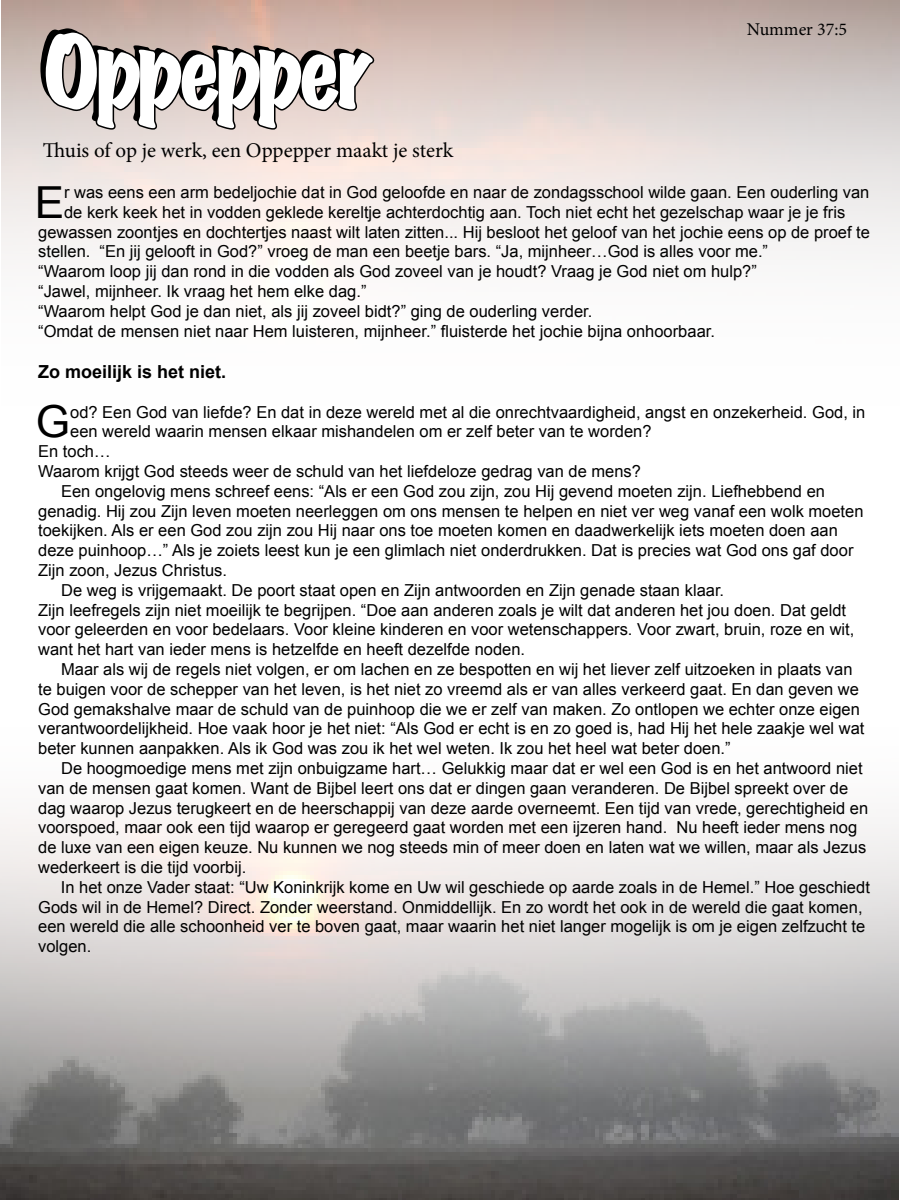
<style>
.page{position:relative;width:900px;height:1200px;background:#fff}
.page>*{position:absolute;margin:0;border:0;box-sizing:border-box;transform-origin:0 0}
.t1{font:expanded 90px "Marker Felt";letter-spacing:-.07em;color:#fff}
.t2{font:44.1px "Arial";color:#000}
.t3{font:21px "Minion Pro";color:#000}
.t4{font:700 18px "Arial";color:#000}
.t5{font:18px "Minion Pro";color:#000}
.t6{font:16.5px/19.8px "Arial";color:#000}
</style>
<div class="page">
<svg style="left:43px;top:29px;width:332px;height:102px;background:#ae9f9a"></svg>
<img style="left:0;top:817px;width:898px;height:383px">
<p class="t1" style="left:44px;top:1px;width:331px">Oppepper</p>
<p class="t5" style="left:747px;top:17px;width:102px">Nummer 37:5</p>
<p class="t3" style="left:43px;top:136px;width:412px">Thuis of op je werk, een Oppepper maakt je sterk</p>
<p class="t2" style="left:35px;top:173px;width:31px">E</p>
<p class="t6" style="left:64px;top:182px;width:807px">r was eens een arm bedeljochie dat in God geloofde en naar de zondagsschool wilde gaan. Een ouderling van</p>
<p class="t6" style="left:64px;top:202px;width:783px">de kerk keek het in vodden geklede kereltje achterdochtig aan. Toch niet echt het gezelschap waar je je fris</p>
<p class="t6" style="left:38px;top:222px;width:833px">gewassen zoontjes en dochtertjes naast wilt laten zitten... Hij besloot het geloof van het jochie eens op de proef te</p>
<p class="t6" style="left:38px;top:242px;width:731px">stellen. “En jij gelooft in God?” vroeg de man een beetje bars. “Ja, mijnheer…God is alles voor me.”</p>
<p class="t6" style="left:38px;top:262px;width:720px">“Waarom loop jij dan rond in die vodden als God zoveel van je houdt? Vraag je God niet om hulp?”</p>
<p class="t6" style="left:38px;top:281px;width:330px">“Jawel, mijnheer. Ik vraag het hem elke dag.”</p>
<p class="t6" style="left:38px;top:301px;width:556px">“Waarom helpt God je dan niet, als jij zoveel bidt?” ging de ouderling verder.</p>
<p class="t6" style="left:38px;top:321px;width:678px">“Omdat de mensen niet naar Hem luisteren, mijnheer.” fluisterde het jochie bijna onhoorbaar.</p>
<p class="t4" style="left:38px;top:360px;width:190px">Zo moeilijk is het niet.</p>
<p class="t2" style="left:36px;top:393px;width:36px">G</p>
<p class="t6" style="left:70px;top:402px;width:797px">od? Een God van liefde? En dat in deze wereld met al die onrechtvaardigheid, angst en onzekerheid. God, in een wereld waarin mensen elkaar mishandelen om er zelf beter van te worden?</p>
<p class="t6" style="left:38px;top:442px;width:74px">En toch…</p>
<p class="t6" style="left:38px;top:461px;width:604px">Waarom krijgt God steeds weer de schuld van het liefdeloze gedrag van de mens?</p>
<p class="t6" style="left:38px;top:481px;width:827px;text-indent:23px">Een ongelovig mens schreef eens: “Als er een God zou zijn, zou Hij gevend moeten zijn. Liefhebbend en genadig. Hij zou Zijn leven moeten neerleggen om ons mensen te helpen en niet ver weg vanaf een wolk moeten toekijken. Als er een God zou zijn zou Hij naar ons toe moeten komen en daadwerkelijk iets moeten doen aan deze puinhoop…” Als je zoiets leest kun je een glimlach niet onderdrukken. Dat is precies wat God ons gaf door Zijn zoon, Jezus Christus.</p>
<p class="t6" style="left:61px;top:580px;width:665px">De weg is vrijgemaakt. De poort staat open en Zijn antwoorden en Zijn genade staan klaar.</p>
<p class="t6" style="left:38px;top:600px;width:818px">Zijn leefregels zijn niet moeilijk te begrijpen. “Doe aan anderen zoals je wilt dat anderen het jou doen. Dat geldt voor geleerden en voor bedelaars. Voor kleine kinderen en voor wetenschappers. Voor zwart, bruin, roze en wit, want het hart van ieder mens is hetzelfde en heeft dezelfde noden.</p>
<p class="t6" style="left:38px;top:659px;width:828px;text-indent:23px">Maar als wij de regels niet volgen, er om lachen en ze bespotten en wij het liever zelf uitzoeken in plaats van te buigen voor de schepper van het leven, is het niet zo vreemd als er van alles verkeerd gaat. En dan geven we God gemakshalve maar de schuld van de puinhoop die we er zelf van maken. Zo ontlopen we echter onze eigen verantwoordelijkheid. Hoe vaak hoor je het niet: “Als God er echt is en zo goed is, had Hij het hele zaakje wel wat beter kunnen aanpakken. Als ik God was zou ik het wel weten. Ik zou het heel wat beter doen.”</p>
<p class="t6" style="left:38px;top:758px;width:832px;text-indent:23px">De hoogmoedige mens met zijn onbuigzame hart… Gelukkig maar dat er wel een God is en het antwoord niet van de mensen gaat komen. Want de Bijbel leert ons dat er dingen gaan veranderen. De Bijbel spreekt over de dag waarop Jezus terugkeert en de heerschappij van deze aarde overneemt. Een tijd van vrede, gerechtigheid en voorspoed, maar ook een tijd waarop er geregeerd gaat worden met een ijzeren hand. Nu heeft ieder mens nog de luxe van een eigen keuze. Nu kunnen we nog steeds min of meer doen en laten wat we willen, maar als Jezus wederkeert is die tijd voorbij.</p>
<p class="t6" style="left:38px;top:877px;width:833px;text-indent:23px">In het onze Vader staat: “Uw Koninkrijk kome en Uw wil geschiede op aarde zoals in de Hemel.” Hoe geschiedt Gods wil in de Hemel? Direct. Zonder weerstand. Onmiddellijk. En zo wordt het ook in de wereld die gaat komen, een wereld die alle schoonheid ver te boven gaat, maar waarin het niet langer mogelijk is om je eigen zelfzucht te volgen.</p>
</div>
